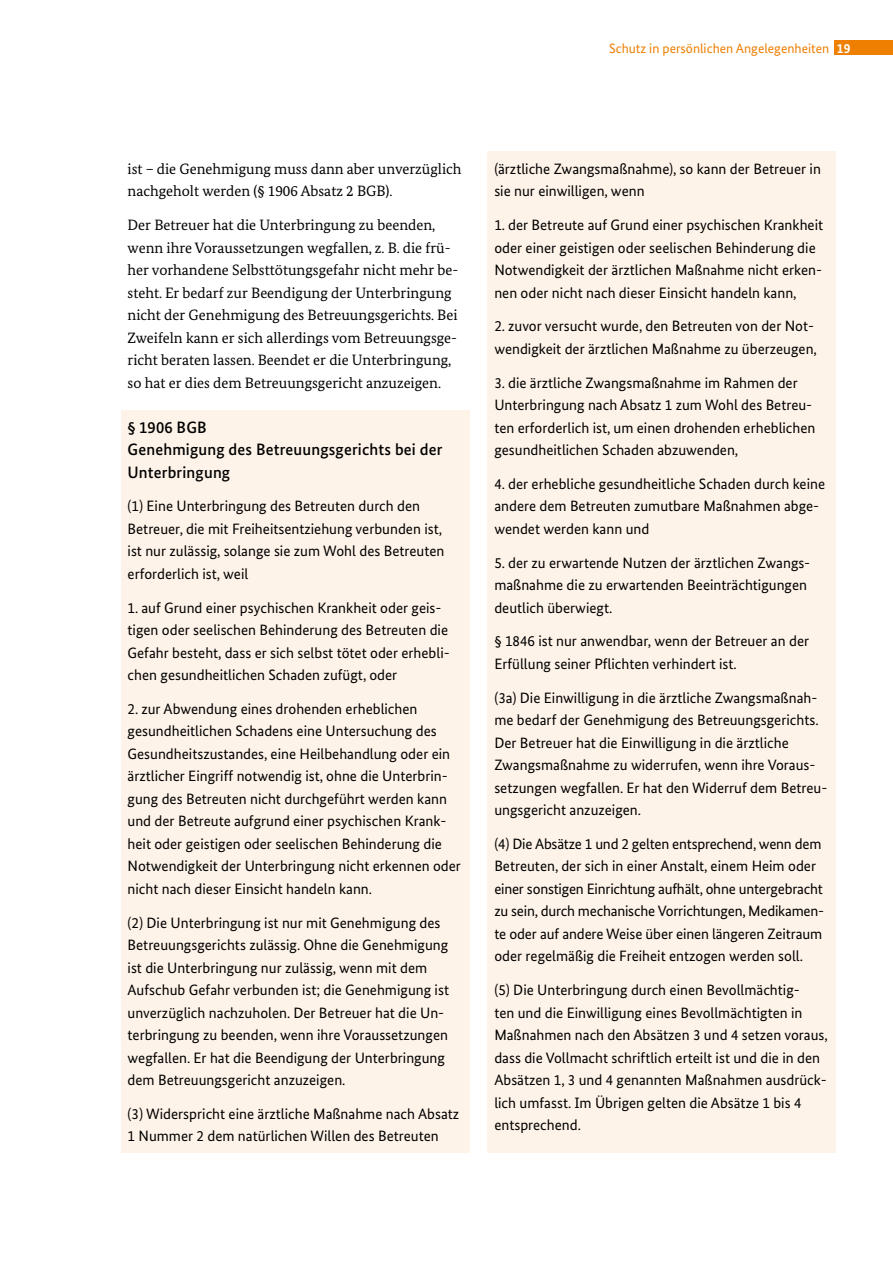
<style>
.page{position:relative;width:893px;height:1263px;background:#fff}
.page>*{position:absolute;margin:0;border:0;box-sizing:border-box;transform-origin:0 0}
.H3_Headline_Paragrap{font:500 16.5px/22.5px "Bundes Sans";letter-spacing:.01em;color:#000}
.P_Fließtext_Paragrap{font:15px/22.5px "Bundes Sans";color:#000}
.P_Fließtext{font:15px/22.5px "Bundes Serif";color:#000}
.t1{font:13.5px "Bundes Sans";color:#ee7f00}
.s1{font-weight:700;color:#fff}
</style>
<div class="page">
<div style="left:835px;top:41px;width:58px;height:14px;background:#ee7f00"></div>
<div style="left:121px;top:410px;width:348px;height:743px;background:#fef3e8"></div>
<div style="left:488px;top:151px;width:348px;height:1002px;background:#fef3e8"></div>
<p class="t1" style="left:609px;top:40px;width:243px">Schutz in persönlichen Angelegenheiten <span class="s1">19</span></p>
<p class="P_Fließtext" style="left:128px;top:157px;width:335px">ist – die Genehmigung muss dann aber unverzüglich nachgeholt werden (§ 1906 Absatz 2 BGB).</p>
<p class="P_Fließtext" style="left:128px;top:214px;width:332px">Der Betreuer hat die Unterbringung zu beenden, wenn ihre Voraussetzungen wegfallen, z. B. die frü&shy;her vorhandene Selbsttötungsgefahr nicht mehr be&shy;steht. Er bedarf zur Beendigung der Unterbringung nicht der Genehmigung des Betreuungsgerichts. Bei Zweifeln kann er sich allerdings vom Betreuungsge&shy;richt beraten lassen. Beendet er die Unterbringung, so hat er dies dem Betreuungsgericht anzuzeigen.</p>
<h3 class="H3_Headline_Paragrap" style="left:128px;top:415px;width:316px">§ 1906 BGB<br>Genehmigung des Betreuungsgerichts bei der<br>Unterbringung</h3>
<p class="P_Fließtext_Paragrap" style="left:128px;top:495px;width:318px">(1) Eine Unterbringung des Betreuten durch den Betreuer, die mit Freiheitsentziehung verbunden ist, ist nur zulässig, solange sie zum Wohl des Betreuten erforderlich ist, weil</p>
<p class="P_Fließtext_Paragrap" style="left:128px;top:596px;width:324px">1. auf Grund einer psychischen Krankheit oder geis&shy;tigen oder seelischen Behinderung des Betreuten die Gefahr besteht, dass er sich selbst tötet oder erhebli&shy;chen gesundheitlichen Schaden zufügt, oder</p>
<p class="P_Fließtext_Paragrap" style="left:128px;top:697px;width:335px">2. zur Abwendung eines drohenden erheblichen gesundheitlichen Schadens eine Untersuchung des Gesundheitszustandes, eine Heilbehandlung oder ein ärztlicher Eingriff notwendig ist, ohne die Unterbrin&shy;gung des Betreuten nicht durchgeführt werden kann und der Betreute aufgrund einer psychischen Krank&shy;heit oder geistigen oder seelischen Behinderung die Notwendigkeit der Unterbringung nicht erkennen oder nicht nach dieser Einsicht handeln kann.</p>
<p class="P_Fließtext_Paragrap" style="left:128px;top:911px;width:323px">(2) Die Unterbringung ist nur mit Genehmigung des Betreuungsgerichts zulässig. Ohne die Genehmigung ist die Unterbringung nur zulässig, wenn mit dem Aufschub Gefahr verbunden ist; die Genehmigung ist unverzüglich nachzuholen. Der Betreuer hat die Un&shy;terbringung zu beenden, wenn ihre Voraussetzungen wegfallen. Er hat die Beendigung der Unterbringung dem Betreuungsgericht anzuzeigen.</p>
<p class="P_Fließtext_Paragrap" style="left:128px;top:1102px;width:333px">(3) Widerspricht eine ärztliche Maßnahme nach Absatz<br>1 Nummer 2 dem natürlichen Willen des Betreuten</p>
<p class="P_Fließtext_Paragrap" style="left:494px;top:157px;width:328px">(ärztliche Zwangsmaßnahme), so kann der Betreuer in sie nur einwilligen, wenn</p>
<p class="P_Fließtext_Paragrap" style="left:494px;top:214px;width:330px">1. der Betreute auf Grund einer psychischen Krankheit oder einer geistigen oder seelischen Behinderung die Notwendigkeit der ärztlichen Maßnahme nicht erken&shy;nen oder nicht nach dieser Einsicht handeln kann,</p>
<p class="P_Fließtext_Paragrap" style="left:494px;top:315px;width:324px">2. zuvor versucht wurde, den Betreuten von der Not&shy;wendigkeit der ärztlichen Maßnahme zu überzeugen,</p>
<p class="P_Fließtext_Paragrap" style="left:494px;top:371px;width:323px">3. die ärztliche Zwangsmaßnahme im Rahmen der Unterbringung nach Absatz 1 zum Wohl des Betreu&shy;ten erforderlich ist, um einen drohenden erheblichen gesundheitlichen Schaden abzuwenden,</p>
<p class="P_Fließtext_Paragrap" style="left:494px;top:472px;width:332px">4. der erhebliche gesundheitliche Schaden durch keine andere dem Betreuten zumutbare Maßnahmen abge&shy;wendet werden kann und</p>
<p class="P_Fließtext_Paragrap" style="left:494px;top:551px;width:317px">5. der zu erwartende Nutzen der ärztlichen Zwangs&shy;maßnahme die zu erwartenden Beeinträchtigungen deutlich überwiegt.</p>
<p class="P_Fließtext_Paragrap" style="left:494px;top:630px;width:316px">§ 1846 ist nur anwendbar, wenn der Betreuer an der<br>Erfüllung seiner Pflichten verhindert ist.</p>
<p class="P_Fließtext_Paragrap" style="left:494px;top:686px;width:335px">(3a) Die Einwilligung in die ärztliche Zwangsmaßnah&shy;me bedarf der Genehmigung des Betreuungsgerichts.<br>Der Betreuer hat die Einwilligung in die ärztliche Zwangsmaßnahme zu widerrufen, wenn ihre Voraus&shy;setzungen wegfallen. Er hat den Widerruf dem Betreu&shy;ungsgericht anzuzeigen.</p>
<p class="P_Fließtext_Paragrap" style="left:494px;top:832px;width:331px">(4) Die Absätze 1 und 2 gelten entsprechend, wenn dem Betreuten, der sich in einer Anstalt, einem Heim oder einer sonstigen Einrichtung aufhält, ohne untergebracht zu sein, durch mechanische Vorrichtungen, Medikamen&shy;te oder auf andere Weise über einen längeren Zeitraum oder regelmäßig die Freiheit entzogen werden soll.</p>
<p class="P_Fließtext_Paragrap" style="left:494px;top:979px;width:335px">(5) Die Unterbringung durch einen Bevollmächtig-<br>ten und die Einwilligung eines Bevollmächtigten in Maßnahmen nach den Absätzen 3 und 4 setzen voraus, dass die Vollmacht schriftlich erteilt ist und die in den Absätzen 1, 3 und 4 genannten Maßnahmen ausdrück&shy;lich umfasst. Im Übrigen gelten die Absätze 1 bis 4 entsprechend.</p>
</div>
